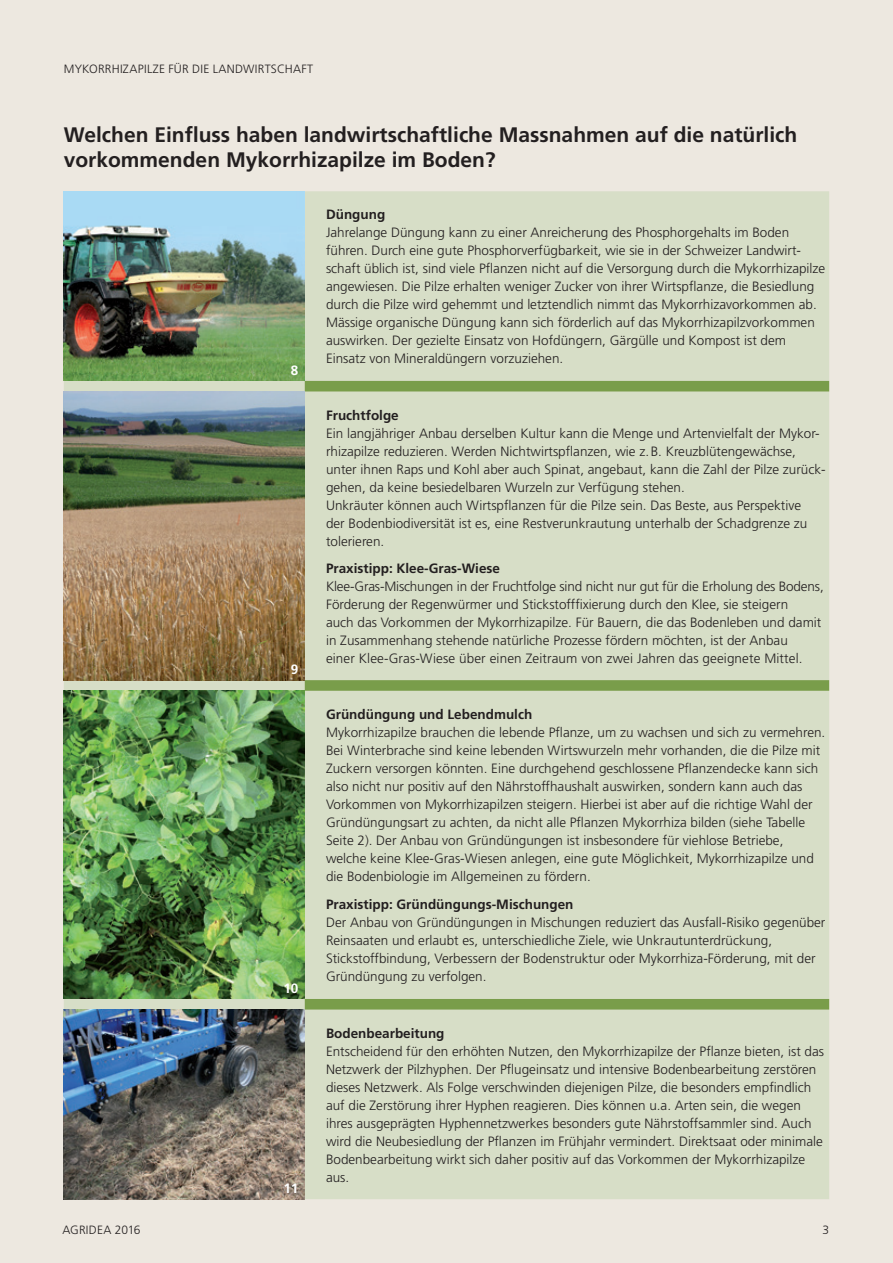
<style>
.page{position:relative;width:893px;height:1263px;background:#ede8e0}
.page>*{position:absolute;margin:0;border:0;box-sizing:border-box;transform-origin:0 0}
._14_auf_17{font:700 21px/25.5px "Frutiger";color:#231f20}
.utitel_mit_abstand{font:300 13.5px/18px "Frutiger";color:#231f20}
._03_9_Pt_Grundtext{font:300 13.5px/18px "Frutiger";color:#231f20}
.utitel_mit_abstand-2{font:700 13.5px "Frutiger";color:#231f20}
.t1{font:700 13.5px "Frutiger";color:#fff}
.Kopfzeile_und_Pagina{font:300 12px "Frutiger";letter-spacing:.02em;color:#231f20}
</style>
<div class="page">
<div style="left:64px;top:191px;width:765px;height:1008px;background:#d7dec7"></div>
<div style="left:305px;top:381px;width:524px;height:628px;background:#d7dec7"></div>
<img style="left:64px;top:191px;width:241px;height:190px">
<img style="left:64px;top:391px;width:241px;height:289px">
<img style="left:64px;top:691px;width:241px;height:308px">
<img style="left:64px;top:1009px;width:241px;height:190px">
<p class="Kopfzeile_und_Pagina" style="left:64px;top:62px;width:251px">MYKORRHIZAPILZE FÜR DIE LANDWIRTSCHAFT</p>
<p class="_14_auf_17" style="left:64px;top:122px;width:735px">Welchen Einfluss haben landwirtschaftliche Massnahmen auf die natürlich vorkommenden Mykorrhizapilze im Boden?</p>
<p class="t1" style="left:291px;top:362px;width:9px">8</p>
<p class="t1" style="left:291px;top:661px;width:9px">9</p>
<p class="t1" style="left:283px;top:980px;width:17px">10</p>
<p class="t1" style="left:283px;top:1180px;width:17px">11</p>
<p class="utitel_mit_abstand-2" style="left:326px;top:207px;width:61px">Düngung</p>
<p class="utitel_mit_abstand" style="left:326px;top:224px;width:501px">Jahrelange Düngung kann zu einer Anreicherung des Phosphorgehalts im Boden führen. Durch eine gute Phosphorverfügbarkeit, wie sie in der Schweizer Landwirt&shy;schaft üblich ist, sind viele Pflanzen nicht auf die Versorgung durch die Mykorrhizapilze angewiesen. Die Pilze erhalten weniger Zucker von ihrer Wirtspflanze, die Besiedlung durch die Pilze wird gehemmt und letztendlich nimmt das Mykorrhizavorkommen ab.</p>
<p class="_03_9_Pt_Grundtext" style="left:326px;top:314px;width:490px">Mässige organische Düngung kann sich förderlich auf das Mykorrhizapilzvorkommen auswirken. Der gezielte Einsatz von Hofdüngern, Gärgülle und Kompost ist dem<br>Einsatz von Mineraldüngern vorzuziehen.</p>
<p class="utitel_mit_abstand-2" style="left:326px;top:407px;width:74px">Fruchtfolge</p>
<p class="utitel_mit_abstand" style="left:326px;top:424px;width:501px">Ein langjähriger Anbau derselben Kultur kann die Menge und Artenvielfalt der Mykor&shy;rhizapilze reduzieren. Werden Nichtwirtspflanzen, wie z.B. Kreuzblütengewächse, unter ihnen Raps und Kohl aber auch Spinat, angebaut, kann die Zahl der Pilze zurück&shy;gehen, da keine besiedelbaren Wurzeln zur Verfügung stehen.</p>
<p class="_03_9_Pt_Grundtext" style="left:326px;top:496px;width:483px">Unkräuter können auch Wirtspflanzen für die Pilze sein. Das Beste, aus Perspektive der Bodenbiodiversität ist es, eine Restverunkrautung unterhalb der Schadgrenze zu tolerieren.</p>
<p class="utitel_mit_abstand-2" style="left:326px;top:560px;width:176px">Praxistipp: Klee-Gras-Wiese</p>
<p class="utitel_mit_abstand" style="left:326px;top:577px;width:499px">Klee-Gras-Mischungen in der Fruchtfolge sind nicht nur gut für die Erholung des Bodens, Förderung der Regenwürmer und Stickstofffixierung durch den Klee, sie steigern<br>auch das Vorkommen der Mykorrhizapilze. Für Bauern, die das Bodenleben und damit in Zusammenhang stehende natürliche Prozesse fördern möchten, ist der Anbau<br>einer Klee-Gras-Wiese über einen Zeitraum von zwei Jahren das geeignete Mittel.</p>
<p class="utitel_mit_abstand-2" style="left:326px;top:706px;width:208px">Gründüngung und Lebendmulch</p>
<p class="utitel_mit_abstand" style="left:326px;top:723px;width:501px">Mykorrhizapilze brauchen die lebende Pflanze, um zu wachsen und sich zu vermehren.<br>Bei Winterbrache sind keine lebenden Wirtswurzeln mehr vorhanden, die die Pilze mit Zuckern versorgen könnten. Eine durchgehend geschlossene Pflanzendecke kann sich also nicht nur positiv auf den Nährstoffhaushalt auswirken, sondern kann auch das Vorkommen von Mykorrhizapilzen steigern. Hierbei ist aber auf die richtige Wahl der Gründüngungsart zu achten, da nicht alle Pflanzen Mykorrhiza bilden (siehe Tabelle Seite 2). Der Anbau von Gründüngungen ist insbesondere für viehlose Betriebe, welche keine Klee-Gras-Wiesen anlegen, eine gute Möglichkeit, Mykorrhizapilze und die Bodenbiologie im Allgemeinen zu fördern.</p>
<p class="utitel_mit_abstand-2" style="left:326px;top:897px;width:249px">Praxistipp: Gründüngungs-Mischungen</p>
<p class="_03_9_Pt_Grundtext" style="left:326px;top:914px;width:501px">Der Anbau von Gründüngungen in Mischungen reduziert das Ausfall-Risiko gegenüber Reinsaaten und erlaubt es, unterschiedliche Ziele, wie Unkrautunterdrückung, Stickstoffbindung, Verbessern der Bodenstruktur oder Mykorrhiza-Förderung, mit der Gründüngung zu verfolgen.</p>
<p class="utitel_mit_abstand-2" style="left:326px;top:1025px;width:120px">Bodenbearbeitung</p>
<p class="utitel_mit_abstand" style="left:326px;top:1042px;width:500px">Entscheidend für den erhöhten Nutzen, den Mykorrhizapilze der Pflanze bieten, ist das Netzwerk der Pilzhyphen. Der Pflugeinsatz und intensive Bodenbearbeitung zerstören dieses Netzwerk. Als Folge verschwinden diejenigen Pilze, die besonders empfindlich auf die Zerstörung ihrer Hyphen reagieren. Dies können u.a. Arten sein, die wegen ihres ausgeprägten Hyphennetzwerkes besonders gute Nährstoffsammler sind. Auch wird die Neubesiedlung der Pflanzen im Frühjahr vermindert. Direktsaat oder minimale Bodenbearbeitung wirkt sich daher positiv auf das Vorkommen der Mykorrhizapilze aus.</p>
<p class="Kopfzeile_und_Pagina" style="left:62px;top:1223px;width:80px">AGRIDEA 2016</p>
<p class="Kopfzeile_und_Pagina" style="left:822px;top:1223px;width:8px">3</p>
</div>
